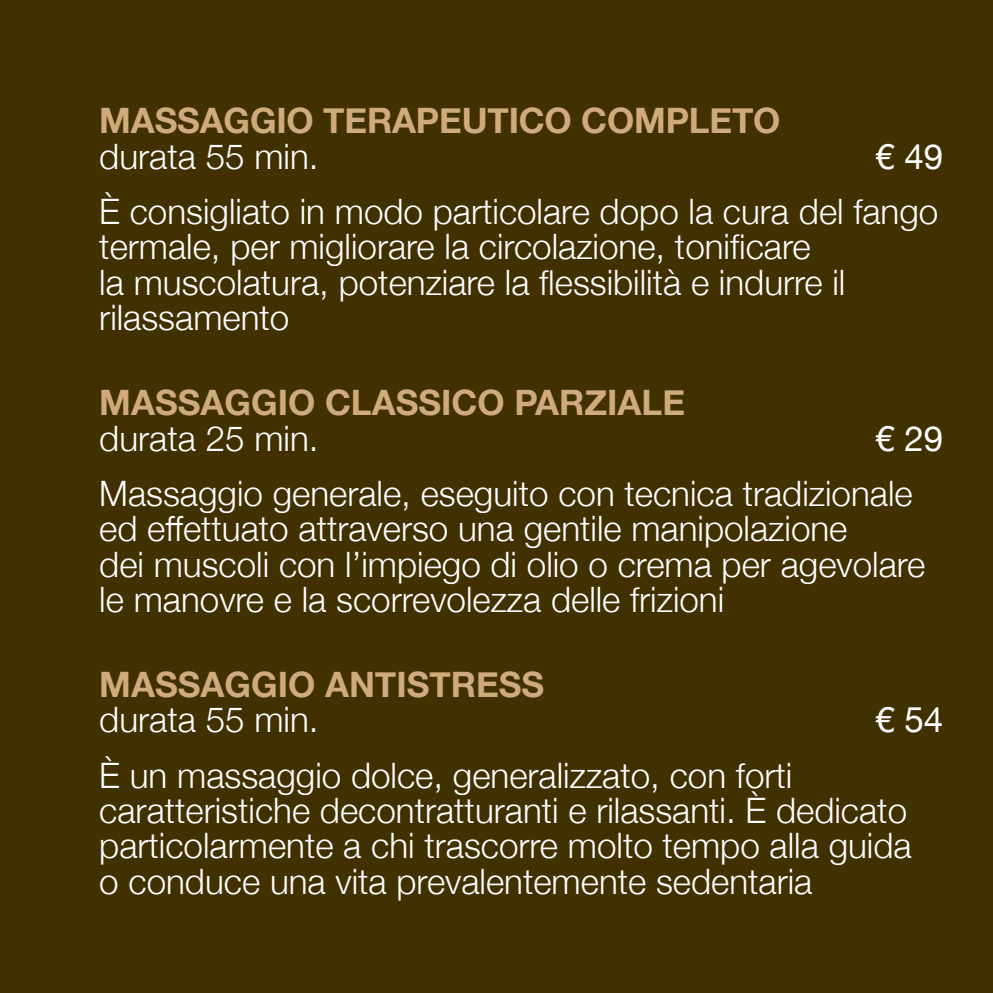
<style>
.page{position:relative;width:993px;height:993px;background:#fff}
.page>*{position:absolute;margin:0;border:0;box-sizing:border-box;transform-origin:0 0}
.t1{font:300 35px/35.4px "Helvetica Neue";color:#fff}
.t2{font:700 35px "Helvetica Neue";color:#cfab7a}
.t3{font:35px "Helvetica Neue";color:#fff}
</style>
<div class="page">
<div style="left:0;top:0;width:992px;height:992px;background:#413000"></div>
<hr style="left:0;top:0;width:1px;height:992px;background:#0096db">
<p class="t2" style="left:99px;top:93px;width:682px">MASSAGGIO TERAPEUTICO COMPLETO</p>
<p class="t1" style="left:99px;top:136px;width:221px">durata 55 min.</p>
<p class="t3" style="left:874px;top:131px;width:70px">€ 49</p>
<p class="t1" style="left:99px;top:191px;width:840px">è consigliato in modo particolare dopo la cura del fango termale, per migliorare la circolazione, tonificare<br>la muscolatura, potenziare la flessibilità e indurre il rilassamento</p>
<p class="t2" style="left:99px;top:375px;width:587px">MASSAGGIO CLASSICO PARZIALE</p>
<p class="t1" style="left:99px;top:418px;width:221px">durata 25 min.</p>
<p class="t3" style="left:874px;top:413px;width:70px">€ 29</p>
<p class="t1" style="left:99px;top:473px;width:827px">Massaggio generale, eseguito con tecnica tradizionale ed effettuato attraverso una gentile manipolazione<br>dei muscoli con l’impiego di olio o crema per agevolare le manovre e la scorrevolezza delle frizioni</p>
<p class="t2" style="left:99px;top:656px;width:446px">MASSAGGIO ANTISTRESS</p>
<p class="t1" style="left:99px;top:699px;width:221px">durata 55 min.</p>
<p class="t3" style="left:874px;top:694px;width:70px">€ 54</p>
<p class="t1" style="left:99px;top:754px;width:813px">è un massaggio dolce, generalizzato, con forti caratteristiche decontratturanti e rilassanti. è dedicato particolarmente a chi trascorre molto tempo alla guida o conduce una vita prevalentemente sedentaria</p>
</div>
